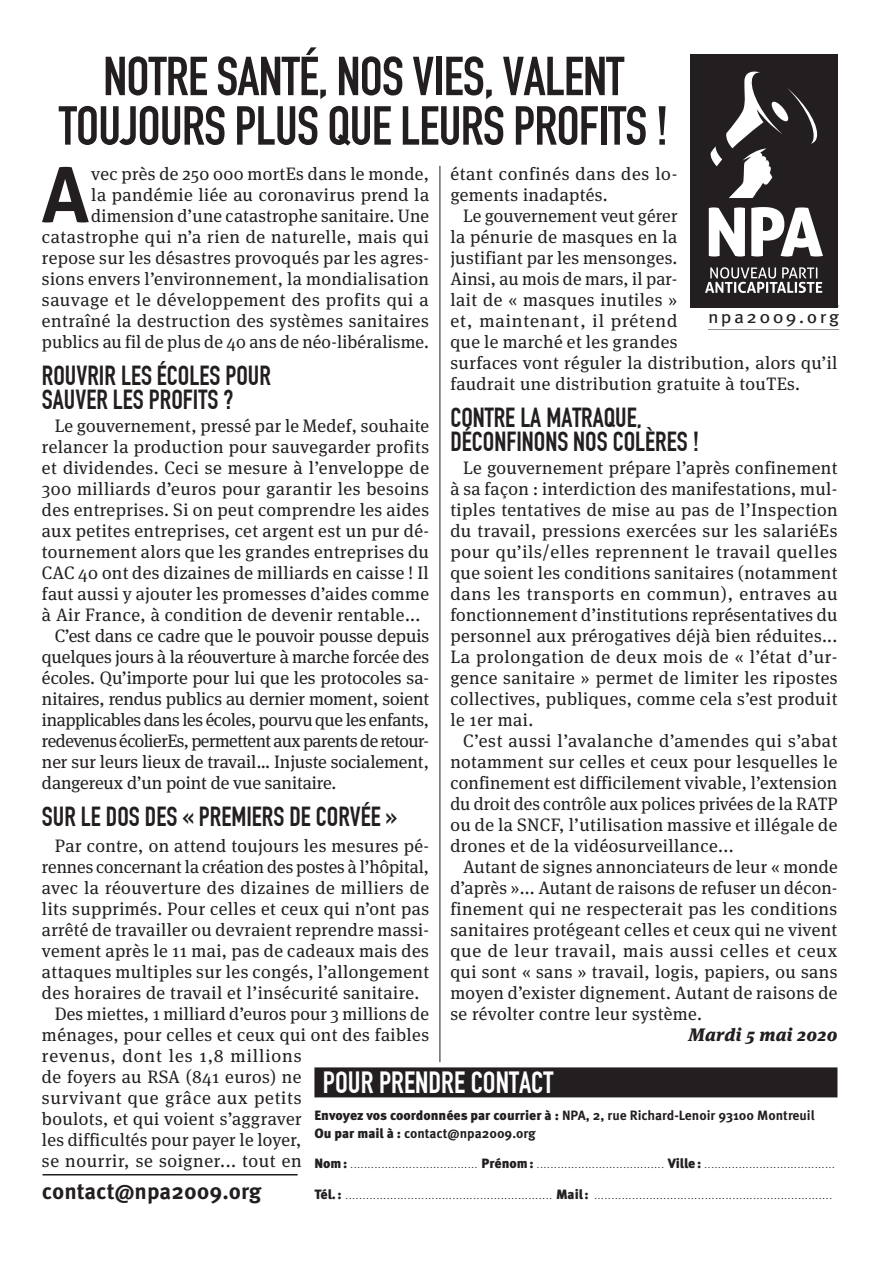
<style>
.page{position:relative;width:893px;height:1263px;background:#fff}
.page>*{position:absolute;margin:0;border:0;box-sizing:border-box;transform-origin:0 0}
.Texte_courant_lettri{font:700 76.05px "Aller";color:#231f20}
.Titre_noir_long{font:54px/49.5px "DIN Engschrift";letter-spacing:-.015em;color:#231f20;text-align:center}
.t1{font:30px "DIN Engschrift";color:#fff}
.Intertitre{font:27px/24px "DIN Engschrift";color:#231f20}
.t2{font:700 22.5px "Meta Pro";color:#231f20}
.Texte_courant{font:18px/21px "Meta Serif Pro";letter-spacing:.02em;color:#231f20;text-align:justify}
.Texte_courant_lettri-2{font:18px/21px "Meta Serif Pro";letter-spacing:.02em;color:#231f20;text-align:right}
.Date{font:italic 900 18px "Meta Serif Pro";letter-spacing:.025em;color:#231f20}
.t3{font:17.55px "Meta Pro";letter-spacing:.12em;color:#231f20;scale:1.1 1}
.t4{font:700 13.5px "Meta Pro";color:#231f20}
.t5{font:9px "Meta Pro";color:#231f20}
.s1{font-weight:900}
.s2{font-weight:900;font-size:13.5px}
</style>
<div class="page">
<hr style="left:440px;top:166px;width:1px;height:896px;background:#231f20">
<hr style="left:708px;top:305px;width:131px;height:1px;background:#939598">
<hr style="left:708px;top:329px;width:131px;height:1px;background:#939598">
<div style="left:690px;top:54px;width:148px;height:254px;background:#231f20"></div>
<svg style="left:710px;top:71px;width:108px;height:127px"></svg>
<svg style="left:709px;top:207px;width:36px;height:49px"></svg>
<svg style="left:751px;top:207px;width:72px;height:49px"></svg>
<svg style="left:705px;top:267px;width:117px;height:26px"></svg>
<hr style="left:43px;top:1174px;width:255px;height:1px;background:#231f20">
<div style="left:314px;top:1067px;width:523px;height:30px;background:#231f20"></div>
<p class="Titre_noir_long" style="left:59px;top:51px;width:611px">NOTRE SANTÉ, NOS VIES, VALENT<br>TOUJOURS PLUS QUE LEURS PROFITS !</p>
<p class="Texte_courant_lettri-2" style="left:42px;top:162px;width:389px">vec près de 250 000 mortEs dans le monde,<br>la pandémie liée au coronavirus prend la dimension d’une catastrophe sanitaire. Une catastrophe qui n’a rien de naturelle, mais qui repose sur les désastres provoqués par les agres&shy;sions envers l’environnement, la mondialisation sauvage et le développement des profits qui a entraîné la destruction des systèmes sanitaires publics au fil de plus de 40 ans de néo-libéralisme.</p>
<p class="Intertitre" style="left:42px;top:363px;width:230px">ROUVRIR LES ÉCOLES POUR<br>SAUVER LES PROFITS ?</p>
<p class="Texte_courant" style="left:42px;top:414px;width:389px;text-indent:13px">Le gouvernement, pressé par le Medef, souhaite relancer la production pour sauvegarder profits et dividendes. Ceci se mesure à l’enveloppe de 300 milliards d’euros pour garantir les besoins des entreprises. Si on peut comprendre les aides aux petites entreprises, cet argent est un pur dé&shy;tournement alors que les grandes entreprises du CAC 40 ont des dizaines de milliards en caisse ! Il faut aussi y ajouter les promesses d’aides comme à Air France, à condition de devenir rentable...</p>
<p class="Texte_courant" style="left:42px;top:624px;width:389px;text-indent:13px">C’est dans ce cadre que le pouvoir pousse depuis quelques jours à la réouverture à marche forcée des écoles. Qu’importe pour lui que les protocoles sa&shy;nitaires, rendus publics au dernier moment, soient inapplicables dans les écoles, pourvu que les enfants, redevenus écolierEs, permettent aux parents de retour&shy;ner sur leurs lieux de travail… Injuste socialement, dangereux d’un point de vue sanitaire.</p>
<p class="Intertitre" style="left:42px;top:804px;width:357px">SUR LE DOS DES « PREMIERS DE CORVÉE »</p>
<p class="Texte_courant" style="left:42px;top:834px;width:389px;text-indent:13px">Par contre, on attend toujours les mesures pé&shy;rennes concernant la création des postes à l’hôpital, avec la réouverture des dizaines de milliers de lits supprimés. Pour celles et ceux qui n’ont pas arrêté de travailler ou devraient reprendre massi&shy;vement après le 11 mai, pas de cadeaux mais des attaques multiples sur les congés, l’allongement des horaires de travail et l’insécurité sanitaire.</p>
<p class="Texte_courant" style="left:42px;top:1002px;width:389px;text-align:left;text-indent:13px">Des miettes, 1 milliard d’euros pour 3 millions de ménages, pour celles et ceux qui ont des faibles revenus, dont les 1,8 millions<br>de foyers au RSA (841 euros) ne<br>survivant que grâce aux petits<br>boulots, et qui voient s’aggraver<br>les difficultés pour payer le loyer,<br>se nourrir, se soigner... tout en</p>
<p class="Texte_courant" style="left:450px;top:162px;width:229px">étant confinés dans des lo&shy;gements inadaptés.</p>
<p class="Texte_courant" style="left:450px;top:204px;width:389px;text-align:left;text-indent:13px">Le gouvernement veut gérer<br>la pénurie de masques en la<br>justifiant par les mensonges.<br>Ainsi, au mois de mars, il par-<br>lait de « masques inutiles »<br>et, maintenant, il prétend<br>que le marché et les grandes<br>surfaces vont réguler la distribution, alors qu’il faudrait une distribution gratuite à touTEs.</p>
<p class="Intertitre" style="left:450px;top:405px;width:250px">CONTRE LA MATRAQUE,<br>DÉCONFINONS NOS COLÈRES !</p>
<p class="Texte_courant" style="left:450px;top:456px;width:389px;text-indent:13px">Le gouvernement prépare l’après confinement à sa façon : interdiction des manifestations, mul&shy;tiples tentatives de mise au pas de l’Inspection du travail, pressions exercées sur les salariéEs pour qu’ils/elles reprennent le travail quelles que soient les conditions sanitaires (notamment dans les transports en commun), entraves au fonctionnement d’institutions représentatives du personnel aux prérogatives déjà bien réduites...<br>La prolongation de deux mois de « l’état d’ur&shy;gence sanitaire » permet de limiter les ripostes collectives, publiques, comme cela s’est produit le 1er mai.</p>
<p class="Texte_courant" style="left:450px;top:729px;width:389px;text-indent:13px">C’est aussi l’avalanche d’amendes qui s’abat notamment sur celles et ceux pour lesquelles le confinement est difficilement vivable, l’extension du droit des contrôle aux polices privées de la RATP ou de la SNCF, l’utilisation massive et illégale de drones et de la vidéosurveillance...</p>
<p class="Texte_courant" style="left:450px;top:855px;width:389px;text-indent:13px">Autant de signes annonciateurs de leur « monde d’après »... Autant de raisons de refuser un décon&shy;finement qui ne respecterait pas les conditions sanitaires protégeant celles et ceux qui ne vivent que de leur travail, mais aussi celles et ceux qui sont « sans » travail, logis, papiers, ou sans moyen d’exister dignement. Autant de raisons de se révolter contre leur système.</p>
<p class="Date" style="left:688px;top:1020px;width:151px">Mardi 5 mai 2020</p>
<p class="Texte_courant_lettri" style="left:41px;top:148px;width:50px">A</p>
<p class="t3" style="left:708px;top:306px;width:121px">npa2009.org</p>
<p class="t1" style="left:323px;top:1065px;width:232px">POUR PRENDRE CONTACT</p>
<p class="t4" style="left:314px;top:1106px;width:502px"><span class="s1">Envoyez vos coordonnées par courrier à :</span> NPA, 2, rue Richard-Lenoir 93100 Montreuil</p>
<p class="t4" style="left:314px;top:1124px;width:223px"><span class="s1">Ou par mail à :</span> contact@npa2009.org</p>
<p class="t5" style="left:314px;top:1159px;width:522px"><span class="s2">Nom:</span> ..................................... <span class="s2">Prénom:</span> ..................................... <span class="s2">Ville:</span> ......................................</p>
<p class="t5" style="left:314px;top:1190px;width:519px"><span class="s2">Tél.:</span> ............................................................ <span class="s2">Mail:</span> .....................................................................</p>
<p class="t2" style="left:42px;top:1177px;width:221px">contact@npa2009.org</p>
</div>
